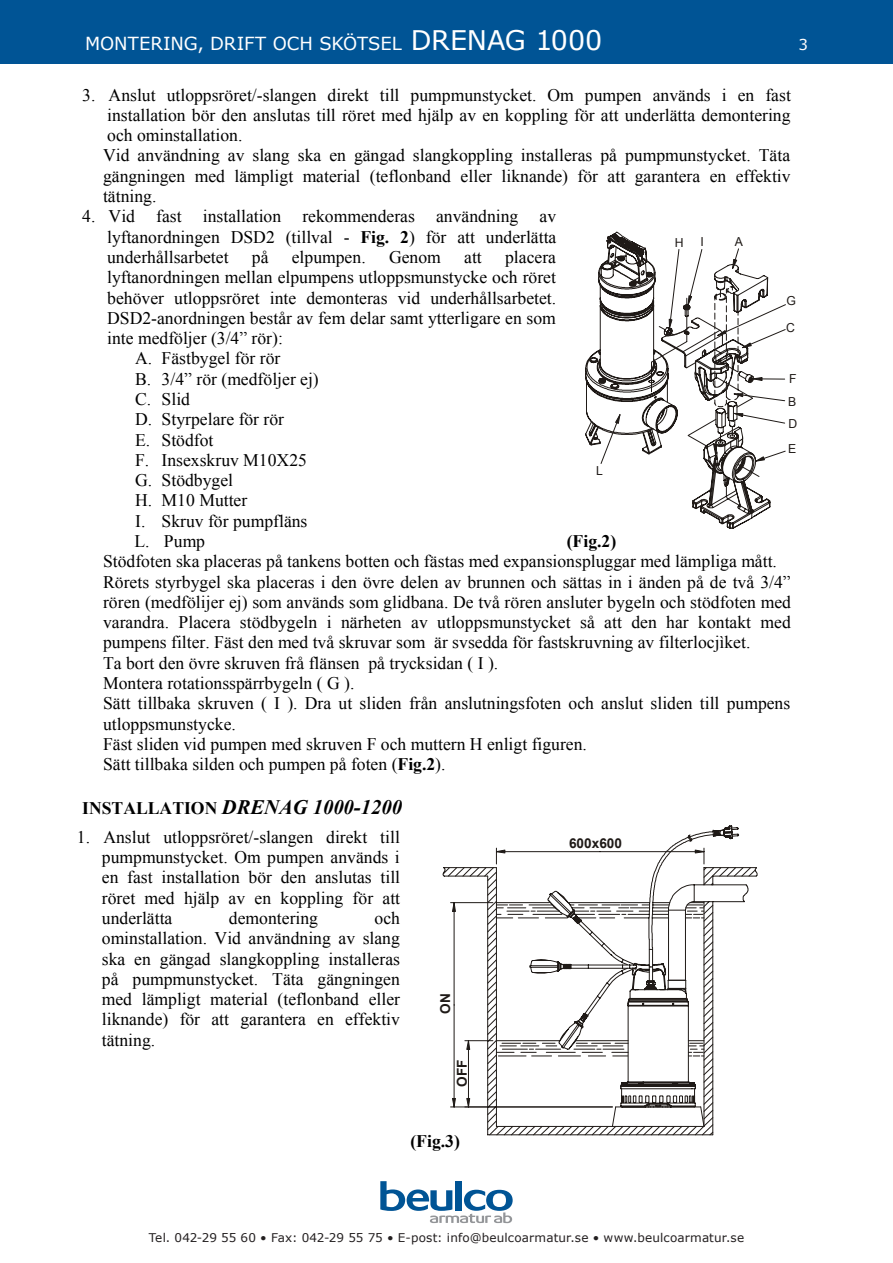
<style>
.page{position:relative;width:893px;height:1263px;background:#fff}
.page>*{position:absolute;margin:0;border:0;box-sizing:border-box;transform-origin:0 0}
.t1{font:italic 700 20.55px "Times New Roman";color:#000}
.t2{font:18px "Verdana";letter-spacing:-.005em;color:#fff}
.t3{font:17.7px/20.2px "Times New Roman";color:#000;text-align:justify}
.t4{font:700 17.7px "Times New Roman";color:#000}
.t5{font:15px "Verdana";color:#fff}
.t6{font:700 13.65px "Arial";letter-spacing:-.005em;color:#1f1a17}
.t7{font:12.45px/22.5px "Arial";color:#1f1a17}
.t8{font:12px "Verdana";letter-spacing:.01em;color:#231f20}
.s1{font-size:27px}
.s2{font-weight:700}
.s3{font-style:normal;font-size:17.7px}
</style>
<div class="page">
<div style="left:0;top:0;width:893px;height:64px;background:#005495"></div>
<svg style="left:380px;top:1181px;width:133px;height:42px"></svg>
<svg style="left:585px;top:231px;width:201px;height:298px"></svg>
<svg style="left:670px;top:825px;width:69px;height:22px"></svg>
<svg style="left:450px;top:847px;width:308px;height:288px"></svg>
<p class="t2" style="left:85px;top:32px;width:519px">MONTERING, DRIFT OCH SKÖTSEL <span class="s1">DRENAG 1000</span></p>
<p class="t5" style="left:798px;top:35px;width:11px">3</p>
<p class="t3" style="left:103px;top:84px;width:689px;text-align:left;text-indent:-21px">3. Anslut utloppsröret/-slangen direkt till pumpmunstycket. Om pumpen används i en fast installation bör den anslutas till röret med hjälp av en koppling för att underlätta demontering och ominstallation.<br>Vid användning av slang ska en gängad slangkoppling installeras på pumpmunstycket. Täta gängningen med lämpligt material (teflonband eller liknande) för att garantera en effektiv tätning.</p>
<p class="t3" style="left:107px;top:206px;width:451px;text-indent:-25px">4. Vid fast installation rekommenderas användning av lyftanordningen DSD2 (tillval - <span class="s2">Fig. 2</span>) för att underlätta underhållsarbetet</p>
<p class="t7" style="left:675px;top:231px;width:10px">H</p>
<p class="t7" style="left:701px;top:231px;width:5px">I</p>
<p class="t7" style="left:735px;top:231px;width:10px">A</p>
<p class="t3" style="left:252px;top:247px;width:18px">på</p>
<p class="t3" style="left:292px;top:247px;width:75px">elpumpen.</p>
<p class="t3" style="left:389px;top:247px;width:53px">Genom</p>
<p class="t3" style="left:464px;top:247px;width:19px">att</p>
<p class="t3" style="left:505px;top:247px;width:52px">placera</p>
<p class="t3" style="left:107px;top:267px;width:450px">lyftanordningen mellan elpumpens utloppsmunstycke och röret</p>
<p class="t3" style="left:107px;top:287px;width:451px">behöver utloppsröret inte demonteras vid underhållsarbetet.</p>
<p class="t3" style="left:107px;top:307px;width:450px">DSD2-anordningen består av fem delar samt ytterligare en som</p>
<p class="t3" style="left:107px;top:328px;width:177px">inte medföljer (3/4” rör):</p>
<p class="t3" style="left:135px;top:348px;width:147px">A. Fästbygel för rör</p>
<p class="t3" style="left:135px;top:368px;width:185px">B. 3/4” rör (medföljer ej)</p>
<p class="t3" style="left:135px;top:389px;width:56px">C. Slid</p>
<p class="t3" style="left:135px;top:409px;width:151px">D. Styrpelare för rör</p>
<p class="t3" style="left:135px;top:429px;width:80px">E. Stödfot</p>
<p class="t3" style="left:135px;top:449px;width:173px">F. Insexskruv M10X25</p>
<p class="t3" style="left:135px;top:470px;width:100px">G. Stödbygel</p>
<p class="t3" style="left:135px;top:490px;width:114px">H. M10 Mutter</p>
<p class="t3" style="left:135px;top:510px;width:174px">I. Skruv för pumpfläns</p>
<p class="t3" style="left:134px;top:531px;width:72px">L. Pump</p>
<p class="t7" style="left:786px;top:287px;width:11px;line-height:27px">G<br>C</p>
<p class="t7" style="left:788px;top:367px;width:11px;text-align:justify">F B D</p>
<p class="t7" style="left:788px;top:438px;width:10px">E</p>
<p class="t7" style="left:596px;top:460px;width:8px">L</p>
<p class="t3" style="left:103px;top:531px;width:689px;text-align:left;text-indent:464px"><span class="s2">(Fig.2)<br></span>Stödfoten ska placeras på tankens botten och fästas med expansionspluggar med lämpliga mått.<br>Rörets styrbygel ska placeras i den övre delen av brunnen och sättas in i änden på de två 3/4” rören (medfölijer ej) som används som glidbana. De två rören ansluter bygeln och stödfoten med varandra. Placera stödbygeln i närheten av utloppsmunstycket så att den har kontakt med pumpens filter. Fäst den med två skruvar som är svsedda för fastskruvning av filterlocjìket.<br>Ta bort den övre skruven frå flänsen på trycksidan ( I ).<br>Montera rotationsspärrbygeln ( G ).<br>Sätt tillbaka skruven ( I ). Dra ut sliden från anslutningsfoten och anslut sliden till pumpens utloppsmunstycke.<br>Fäst sliden vid pumpen med skruven F och muttern H enligt figuren.<br>Sätt tillbaka silden och pumpen på foten (<span class="s2">Fig.2</span>).</p>
<p class="t1" style="left:82px;top:792px;width:321px"><span class="s3">INSTALLATION</span> DRENAG 1000-1200</p>
<p class="t3" style="left:102px;top:826px;width:300px;text-indent:-25px">1. Anslut utloppsröret/-slangen direkt till pumpmunstycket. Om pumpen används i en fast installation bör den anslutas till röret med hjälp av en koppling för att underlätta</p>
<p class="t6" style="left:569px;top:834px;width:54px">600x600</p>
<p class="t3" style="left:102px;top:908px;width:300px;text-indent:273px">och ominstallation. Vid användning av slang ska en gängad slangkoppling installeras på pumpmunstycket. Täta gängningen med lämpligt material (teflonband eller liknande) för att garantera en effektiv tätning.</p>
<p class="t3" style="left:229px;top:908px;width:91px">demontering</p>
<p class="t6" style="left:436px;top:1014px;width:22px;rotate:-90deg">ON</p>
<p class="t6" style="left:453px;top:1087px;width:29px;rotate:-90deg">OFF</p>
<p class="t4" style="left:410px;top:1129px;width:51px">(Fig.3)</p>
<p class="t8" style="left:149px;top:1230px;width:597px">Tel. 042-29 55 60 • Fax: 042-29 55 75 • E-post: info@beulcoarmatur.se • www.beulcoarmatur.se</p>
</div>
